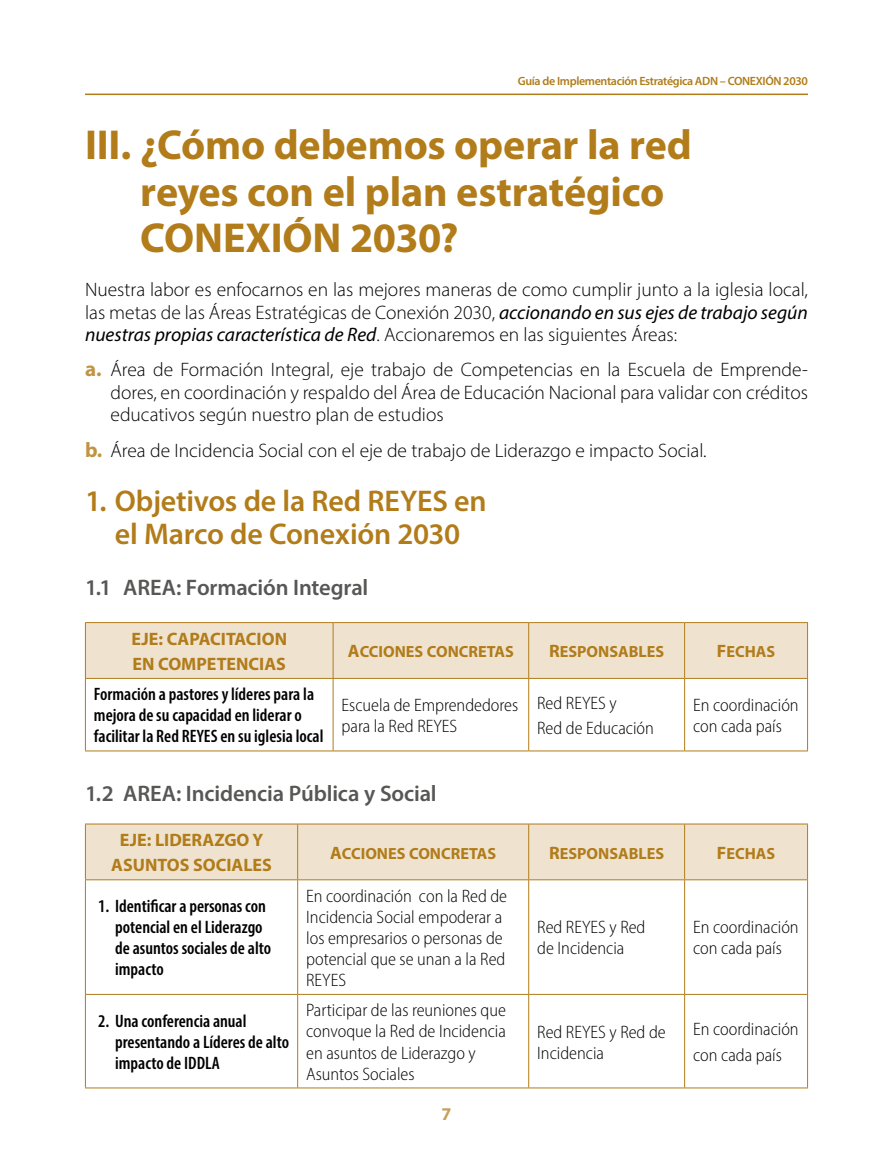
<style>
.page{position:relative;width:893px;height:1170px;background:#fff}
.page>*{position:absolute;margin:0;border:0;box-sizing:border-box;transform-origin:0 0}
.t1{font:700 42px/46.5px "Myriad Pro";letter-spacing:-.005em;color:#b17c19}
.t2{font:600 30px/33px "Myriad Pro";letter-spacing:-.01em;color:#b17c19;text-align:center}
.t3{font:600 22.5px "Myriad Pro";letter-spacing:-.005em;color:#575756}
.t4{font:300 19.5px/22.5px "Myriad Pro";color:#000;text-align:justify}
.t5{font:300 semi-condensed 18px/21px "Myriad Pro";color:#000}
.t6{font:600 condensed 18px/21px "Myriad Pro";color:#000}
.t7{font:18px/25.2px "Myriad Pro Bold SC900";color:#b17c19}
.t8{font:700 18px "Myriad Pro";color:#c8a05a}
.t9{font:16.2px "Myriad Pro Bold SC900";color:#b17c19}
.t10{font:600 12px "Myriad Pro";letter-spacing:-.03em;color:#b17c19}
.s1{font-weight:400;font-style:italic}
.s2{font-weight:700;font-size:21px;color:#c09443}
.s3{font-size:18px}
</style>
<div class="page">
<hr style="left:85px;top:94px;width:723px;height:1px;background:#b17c19">
<div style="left:86px;top:623px;width:721px;height:55px;background:#efe3d0"></div>
<hr style="left:85px;top:623px;width:1px;height:55px;background:#b17c19">
<hr style="left:85px;top:678px;width:248px;height:1px;background:#b17c19">
<hr style="left:85px;top:678px;width:1px;height:72px;background:#b17c19">
<hr style="left:85px;top:750px;width:248px;height:1px;background:#b17c19">
<hr style="left:333px;top:678px;width:196px;height:1px;background:#b17c19">
<hr style="left:333px;top:678px;width:1px;height:72px;background:#b17c19">
<hr style="left:529px;top:678px;width:156px;height:1px;background:#b17c19">
<hr style="left:528px;top:678px;width:1px;height:72px;background:#b17c19">
<hr style="left:685px;top:678px;width:123px;height:1px;background:#b17c19">
<hr style="left:684px;top:678px;width:1px;height:72px;background:#b17c19">
<hr style="left:807px;top:678px;width:1px;height:72px;background:#b17c19">
<hr style="left:333px;top:750px;width:196px;height:1px;background:#b17c19">
<hr style="left:529px;top:750px;width:156px;height:1px;background:#b17c19">
<hr style="left:685px;top:750px;width:123px;height:1px;background:#b17c19">
<hr style="left:333px;top:623px;width:1px;height:55px;background:#b17c19">
<hr style="left:528px;top:623px;width:1px;height:55px;background:#b17c19">
<hr style="left:684px;top:623px;width:1px;height:55px;background:#b17c19">
<hr style="left:807px;top:623px;width:1px;height:55px;background:#b17c19">
<hr style="left:85px;top:622px;width:248px;height:1px;background:#b17c19">
<hr style="left:333px;top:622px;width:196px;height:1px;background:#b17c19">
<hr style="left:529px;top:622px;width:156px;height:1px;background:#b17c19">
<hr style="left:685px;top:622px;width:123px;height:1px;background:#b17c19">
<div style="left:86px;top:824px;width:721px;height:55px;background:#efe3d0"></div>
<hr style="left:85px;top:824px;width:1px;height:55px;background:#b17c19">
<hr style="left:85px;top:879px;width:213px;height:1px;background:#b17c19">
<hr style="left:85px;top:880px;width:1px;height:113px;background:#b17c19">
<hr style="left:85px;top:993px;width:213px;height:1px;background:#b17c19">
<hr style="left:85px;top:994px;width:1px;height:93px;background:#b17c19">
<hr style="left:85px;top:1087px;width:213px;height:1px;background:#b17c19">
<hr style="left:298px;top:879px;width:231px;height:1px;background:#b17c19">
<hr style="left:297px;top:880px;width:1px;height:113px;background:#b17c19">
<hr style="left:529px;top:879px;width:156px;height:1px;background:#b17c19">
<hr style="left:528px;top:880px;width:1px;height:113px;background:#b17c19">
<hr style="left:685px;top:879px;width:123px;height:1px;background:#b17c19">
<hr style="left:684px;top:880px;width:1px;height:113px;background:#b17c19">
<hr style="left:807px;top:880px;width:1px;height:113px;background:#b17c19">
<hr style="left:298px;top:993px;width:231px;height:1px;background:#b17c19">
<hr style="left:297px;top:994px;width:1px;height:93px;background:#b17c19">
<hr style="left:529px;top:993px;width:156px;height:1px;background:#b17c19">
<hr style="left:528px;top:994px;width:1px;height:93px;background:#b17c19">
<hr style="left:685px;top:993px;width:123px;height:1px;background:#b17c19">
<hr style="left:684px;top:994px;width:1px;height:93px;background:#b17c19">
<hr style="left:807px;top:994px;width:1px;height:93px;background:#b17c19">
<hr style="left:298px;top:1087px;width:231px;height:1px;background:#b17c19">
<hr style="left:529px;top:1087px;width:156px;height:1px;background:#b17c19">
<hr style="left:685px;top:1087px;width:123px;height:1px;background:#b17c19">
<hr style="left:297px;top:824px;width:1px;height:55px;background:#b17c19">
<hr style="left:528px;top:824px;width:1px;height:55px;background:#b17c19">
<hr style="left:684px;top:824px;width:1px;height:55px;background:#b17c19">
<hr style="left:807px;top:824px;width:1px;height:55px;background:#b17c19">
<hr style="left:85px;top:823px;width:213px;height:1px;background:#b17c19">
<hr style="left:298px;top:823px;width:231px;height:1px;background:#b17c19">
<hr style="left:529px;top:823px;width:156px;height:1px;background:#b17c19">
<hr style="left:685px;top:823px;width:123px;height:1px;background:#b17c19">
<p class="t10" style="left:518px;top:73px;width:292px">Guía de Implementación Estratégica ADN – CONEXIÓN 2030</p>
<h1 class="t1" style="left:140px;top:120px;width:553px;text-indent:-55px">III. ¿Cómo debemos operar la red reyes con el plan estratégico<br>CONEXIÓN 2030?</h1>
<p class="t4" style="left:85px;top:278px;width:724px">Nuestra labor es enfocarnos en las mejores maneras de como cumplir junto a la iglesia local, las metas de las Áreas Estratégicas de Conexión 2030, <span class="s1">accionando en sus ejes de trabajo según nuestras propias característica de Red</span>. Accionaremos en las siguientes Áreas:</p>
<p class="t4" style="left:111px;top:358px;width:699px;text-indent:-26px"><span class="s2">a.</span> Área de Formación Integral, eje trabajo de Competencias en la Escuela de Emprende&shy;dores, en coordinación y respaldo del Área de Educación Nacional para validar con créditos educativos según nuestro plan de estudios</p>
<p class="t4" style="left:85px;top:438px;width:621px"><span class="s2">b.</span> Área de Incidencia Social con el eje de trabajo de Liderazgo e impacto Social.</p>
<h2 class="t2" style="left:85px;top:483px;width:403px">1. Objetivos de la Red REYES en el Marco de Conexión 2030</h2>
<p class="t3" style="left:85px;top:573px;width:285px">1.1 AREA: Formación Integral</p>
<p class="t7" style="left:131px;top:625px;width:157px">EJE: CAPACITACION<br>EN COMPETENCIAS</p>
<p class="t9" style="left:348px;top:641px;width:22px"><span class="s3">A</span>CCIONES</p>
<p class="t9" style="left:427px;top:641px;width:12px">CONC</p>
<p class="t9" style="left:468px;top:641px;width:20px">RETAS</p>
<p class="t9" style="left:549px;top:641px;width:22px"><span class="s3">R</span>ESPONSA</p>
<p class="t9" style="left:629px;top:641px;width:27px">BLES</p>
<p class="t9" style="left:717px;top:641px;width:50px"><span class="s3">F</span>ECHAS</p>
<p class="t6" style="left:94px;top:683px;width:231px">Formación a pastores y líderes para la mejora de su capacidad en liderar o facilitar la Red REYES en su iglesia local</p>
<p class="t5" style="left:342px;top:694px;width:178px">Escuela de Emprendedores para la Red REYES</p>
<p class="t5" style="left:537px;top:690px;width:118px;line-height:25.2px">Red REYES y<br>Red de Educación</p>
<p class="t5" style="left:693px;top:694px;width:107px">En coordinación con cada país</p>
<p class="t3" style="left:85px;top:778px;width:353px">1.2 AREA: Incidencia Pública y Social</p>
<p class="t7" style="left:111px;top:826px;width:162px;text-align:center">EJE: LIDERAZGO Y<br>ASUNTOS SOCIALES</p>
<p class="t9" style="left:330px;top:842px;width:22px"><span class="s3">A</span>CCIONES</p>
<p class="t9" style="left:409px;top:842px;width:12px">CONC</p>
<p class="t9" style="left:451px;top:842px;width:20px">RETAS</p>
<p class="t9" style="left:549px;top:842px;width:22px"><span class="s3">R</span>ESPONSA</p>
<p class="t9" style="left:629px;top:842px;width:27px">BLES</p>
<p class="t9" style="left:717px;top:842px;width:50px"><span class="s3">F</span>ECHAS</p>
<p class="t6" style="left:115px;top:895px;width:158px;text-indent:-17px">1. Identificar a personas con potencial en el Liderazgo de asuntos sociales de alto impacto</p>
<p class="t5" style="left:306px;top:885px;width:203px">En coordinación con la Red de<br>Incidencia Social empoderar a los empresarios o personas de potencial que se unan a la Red<br>REYES</p>
<p class="t6" style="left:115px;top:1010px;width:175px;text-indent:-17px">2. Una conferencia anual presentando a Líderes de alto impacto de IDDLA</p>
<p class="t5" style="left:306px;top:999px;width:201px">Participar de las reuniones que convoque la Red de Incidencia en asuntos de Liderazgo y<br>Asuntos Sociales</p>
<p class="t8" style="left:441px;top:1101px;width:11px">7</p>
<p class="t5" style="left:537px;top:916px;width:110px">Red REYES y Red de Incidencia</p>
<p class="t5" style="left:693px;top:916px;width:107px">En coordinación con cada país</p>
<p class="t5" style="left:537px;top:1020px;width:130px">Red REYES y Red de<br>Incidencia</p>
<p class="t5" style="left:693px;top:1016px;width:107px;line-height:25.2px">En coordinación con cada país</p>
</div>
